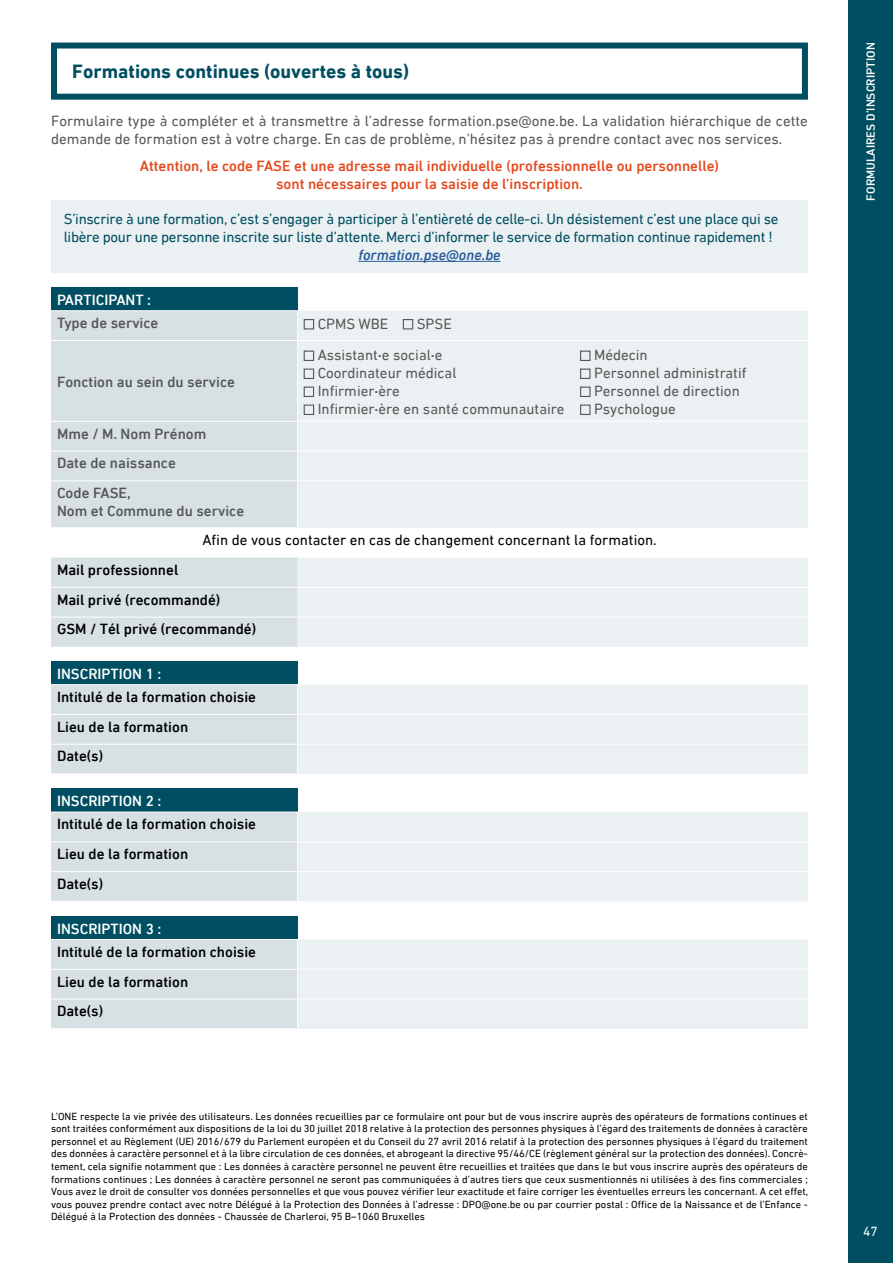
<style>
.page{position:relative;width:893px;height:1263px;background:#fff}
.page>*{position:absolute;margin:0;border:0;box-sizing:border-box;transform-origin:0 0}
.Texte_courant{font:700 19.5px "DIN Next LT Pro";color:#004e61}
.Texte_courant-2{font:15px/18px "DIN Next LT Pro";color:#575756}
.t1{font:500 15px "DIN Next LT Pro";color:#000}
.t2{font:15px/18px "DIN Next LT Pro";letter-spacing:-.02em;color:#004e61}
.Texte_courant-3{font:500 15px/18px "DIN Next LT Pro";color:#e5481d;text-align:center}
.t3{font:500 15px/18px "DIN Next LT Pro";color:#575756}
.t4{font:15px "DIN Next LT Pro";color:#000}
.t5{font:500 15px "DIN Next LT Pro";color:#fff}
.t6{font:italic 500 15px "DIN Next LT Pro";color:#275b9b}
.t7{font:13.5px "DIN Next LT Pro";color:#fff}
.t8{font:500 12px "DIN Next LT Pro";color:#fff}
.t9{font:10.5px/12.6px "DIN Next LT Pro";color:#000;text-align:justify}
.s1{font-weight:700}
</style>
<div class="page">
<div style="left:848px;top:0;width:45px;height:1263px;background:#004e61"></div>
<div style="left:51px;top:43px;width:757px;height:57px;border:6px solid #004e61"></div>
<div style="left:51px;top:200px;width:757px;height:73px;background:#ebf0f2"></div>
<hr style="left:358px;top:261px;width:143px;height:1px;background:#275b9b">
<div style="left:51px;top:287px;width:247px;height:24px;background:#004e61"></div>
<svg style="left:51px;top:311px;width:247px;height:336px;fill:#d7e1e4"></svg>
<svg style="left:298px;top:311px;width:510px;height:336px;fill:#ebf0f2"></svg>
<hr style="left:51px;top:310px;width:247px;height:1px;background:#fff">
<svg style="left:297px;top:311px;width:1px;height:29px"></svg>
<hr style="left:51px;top:340px;width:247px;height:1px;background:#fff">
<hr style="left:297px;top:341px;width:1px;height:80px;background:#fff">
<hr style="left:51px;top:421px;width:247px;height:1px;background:#fff">
<hr style="left:51px;top:451px;width:247px;height:1px;background:#fff">
<svg style="left:297px;top:422px;width:1px;height:58px"></svg>
<hr style="left:51px;top:480px;width:247px;height:1px;background:#fff">
<hr style="left:297px;top:481px;width:1px;height:46px;background:#fff">
<hr style="left:51px;top:527px;width:247px;height:1px;background:#fff">
<hr style="left:298px;top:421px;width:276px;height:1px;background:#fff">
<hr style="left:574px;top:421px;width:234px;height:1px;background:#fff">
<hr style="left:298px;top:451px;width:276px;height:1px;background:#fff">
<hr style="left:574px;top:451px;width:234px;height:1px;background:#fff">
<hr style="left:298px;top:480px;width:276px;height:1px;background:#fff">
<hr style="left:574px;top:480px;width:234px;height:1px;background:#fff">
<hr style="left:51px;top:587px;width:247px;height:1px;background:#fff">
<hr style="left:298px;top:587px;width:276px;height:1px;background:#fff">
<hr style="left:574px;top:587px;width:234px;height:1px;background:#fff">
<hr style="left:51px;top:617px;width:247px;height:1px;background:#fff">
<hr style="left:298px;top:617px;width:276px;height:1px;background:#fff">
<hr style="left:574px;top:617px;width:234px;height:1px;background:#fff">
<hr style="left:298px;top:340px;width:276px;height:1px;background:#fff">
<hr style="left:574px;top:340px;width:234px;height:1px;background:#fff">
<div style="left:304px;top:319px;width:10px;height:10px;border:1px solid #575756"></div>
<div style="left:403px;top:319px;width:10px;height:10px;border:1px solid #575756"></div>
<div style="left:304px;top:351px;width:10px;height:10px;border:1px solid #575756"></div>
<div style="left:304px;top:369px;width:10px;height:10px;border:1px solid #575756"></div>
<div style="left:304px;top:387px;width:10px;height:10px;border:1px solid #575756"></div>
<div style="left:304px;top:405px;width:10px;height:10px;border:1px solid #575756"></div>
<div style="left:580px;top:351px;width:10px;height:10px;border:1px solid #575756"></div>
<div style="left:580px;top:369px;width:10px;height:10px;border:1px solid #575756"></div>
<div style="left:580px;top:387px;width:10px;height:10px;border:1px solid #575756"></div>
<div style="left:580px;top:405px;width:10px;height:10px;border:1px solid #575756"></div>
<div style="left:51px;top:661px;width:247px;height:24px;background:#004e61"></div>
<div style="left:298px;top:685px;width:510px;height:89px;background:#ebf0f2"></div>
<hr style="left:51px;top:684px;width:247px;height:1px;background:#fff">
<div style="left:51px;top:685px;width:246px;height:88px;background:#d7e1e4"></div>
<hr style="left:298px;top:714px;width:510px;height:1px;background:#fff">
<hr style="left:298px;top:744px;width:510px;height:1px;background:#fff">
<div style="left:51px;top:789px;width:247px;height:23px;background:#004e61"></div>
<div style="left:298px;top:812px;width:510px;height:89px;background:#ebf0f2"></div>
<div style="left:51px;top:812px;width:246px;height:89px;background:#d7e1e4"></div>
<hr style="left:298px;top:841px;width:510px;height:1px;background:#fff">
<hr style="left:298px;top:871px;width:510px;height:1px;background:#fff">
<div style="left:51px;top:916px;width:247px;height:23px;background:#004e61"></div>
<div style="left:298px;top:940px;width:510px;height:89px;background:#ebf0f2"></div>
<div style="left:51px;top:940px;width:246px;height:88px;background:#d7e1e4"></div>
<hr style="left:298px;top:969px;width:510px;height:1px;background:#fff">
<hr style="left:298px;top:999px;width:510px;height:1px;background:#fff">
<p class="Texte_courant" style="left:72px;top:60px;width:338px">Formations continues (ouvertes à tous)</p>
<p class="Texte_courant-2" style="left:51px;top:112px;width:758px">Formulaire type à compléter et à transmettre à l’adresse formation.pse@one.be. La validation hiérarchique de cette demande de formation est à votre charge. En cas de problème, n’hésitez pas à prendre contact avec nos services.</p>
<p class="Texte_courant-3" style="left:140px;top:156px;width:580px">Attention, le code FASE et une adresse mail individuelle (professionnelle ou personnelle) sont nécessaires pour la saisie de l’inscription.</p>
<p class="t2" style="left:64px;top:210px;width:716px">S’inscrire à une formation, c’est s’engager à participer à l’entièreté de celle-ci. Un désistement c’est une place qui se libère pour une personne inscrite sur liste d’attente. Merci d’informer le service de formation continue rapidement !</p>
<p class="t6" style="left:358px;top:246px;width:144px">formation.pse@one.be</p>
<p class="t5" style="left:57px;top:291px;width:95px">PARTICIPANT :</p>
<p class="t3" style="left:57px;top:314px;width:103px">Type de service</p>
<p class="Texte_courant-2" style="left:318px;top:315px;width:72px">CPMS WBE</p>
<p class="Texte_courant-2" style="left:417px;top:315px;width:37px">SPSE</p>
<p class="t3" style="left:57px;top:372px;width:179px">Fonction au sein du service</p>
<p class="Texte_courant-2" style="left:318px;top:345px;width:126px">Assistant<span class="s1">·</span>e social<span class="s1">·</span>e</p>
<p class="Texte_courant-2" style="left:318px;top:363px;width:140px">Coordinateur médical</p>
<p class="Texte_courant-2" style="left:318px;top:381px;width:84px">Infirmier<span class="s1">·</span>ère</p>
<p class="Texte_courant-2" style="left:318px;top:399px;width:248px">Infirmier<span class="s1">·</span>ère en santé communautaire</p>
<p class="Texte_courant-2" style="left:594px;top:345px;width:55px">Médecin</p>
<p class="Texte_courant-2" style="left:594px;top:363px;width:154px">Personnel administratif</p>
<p class="Texte_courant-2" style="left:594px;top:381px;width:147px">Personnel de direction</p>
<p class="Texte_courant-2" style="left:594px;top:399px;width:83px">Psychologue</p>
<p class="t3" style="left:57px;top:424px;width:151px">Mme / M. Nom Prénom</p>
<p class="t3" style="left:57px;top:454px;width:120px">Date de naissance</p>
<p class="t3" style="left:57px;top:484px;width:189px">Code FASE,<br>Nom et Commune du service</p>
<p class="t4" style="left:202px;top:531px;width:456px">Afin de vous contacter en cas de changement concernant la formation.</p>
<p class="t1" style="left:57px;top:561px;width:123px">Mail professionnel</p>
<p class="t1" style="left:57px;top:591px;width:165px">Mail privé (recommandé)</p>
<p class="t1" style="left:57px;top:620px;width:201px">GSM / Tél privé (recommandé)</p>
<p class="t5" style="left:57px;top:665px;width:106px">INSCRIPTION 1 :</p>
<p class="t1" style="left:57px;top:688px;width:201px">Intitulé de la formation choisie</p>
<p class="t1" style="left:57px;top:718px;width:133px">Lieu de la formation</p>
<p class="t1" style="left:57px;top:748px;width:48px">Date(s)</p>
<p class="t5" style="left:57px;top:792px;width:106px">INSCRIPTION 2 :</p>
<p class="t1" style="left:57px;top:815px;width:201px">Intitulé de la formation choisie</p>
<p class="t1" style="left:57px;top:845px;width:133px">Lieu de la formation</p>
<p class="t1" style="left:57px;top:875px;width:48px">Date(s)</p>
<p class="t5" style="left:57px;top:920px;width:106px">INSCRIPTION 3 :</p>
<p class="t1" style="left:57px;top:943px;width:201px">Intitulé de la formation choisie</p>
<p class="t1" style="left:57px;top:973px;width:133px">Lieu de la formation</p>
<p class="t1" style="left:57px;top:1002px;width:48px">Date(s)</p>
<p class="t9" style="left:51px;top:1110px;width:759px">L’ONE respecte la vie privée des utilisateurs. Les données recueillies par ce formulaire ont pour but de vous inscrire auprès des opérateurs de formations continues et sont traitées conformément aux dispositions de la loi du 30 juillet 2018 relative à la protection des personnes physiques à l’égard des traitements de données à caractère personnel et au Règlement (UE) 2016/679 du Parlement européen et du Conseil du 27 avril 2016 relatif à la protection des personnes physiques à l’égard du traitement des données à caractère personnel et à la libre circulation de ces données, et abrogeant la directive 95/46/CE (règlement général sur la protection des données). Concrè&shy;tement, cela signifie notamment que : Les données à caractère personnel ne peuvent être recueillies et traitées que dans le but vous inscrire auprès des opérateurs de formations continues ; Les données à caractère personnel ne seront pas communiquées à d’autres tiers que ceux susmentionnés ni utilisées à des fins commerciales ; Vous avez le droit de consulter vos données personnelles et que vous pouvez vérifier leur exactitude et faire corriger les éventuelles erreurs les concernant. A cet effet, vous pouvez prendre contact avec notre Délégué à la Protection des Données à l’adresse : DPO@one.be ou par courrier postal : Office de la Naissance et de l’Enfance - Délégué à la Protection des données - Chaussée de Charleroi, 95 B–1060 Bruxelles</p>
<p class="t8" style="left:864px;top:201px;width:160px;rotate:-90deg">FORMULAIRES D’INSCRIPTION</p>
<p class="t7" style="left:863px;top:1224px;width:16px">47</p>
</div>
